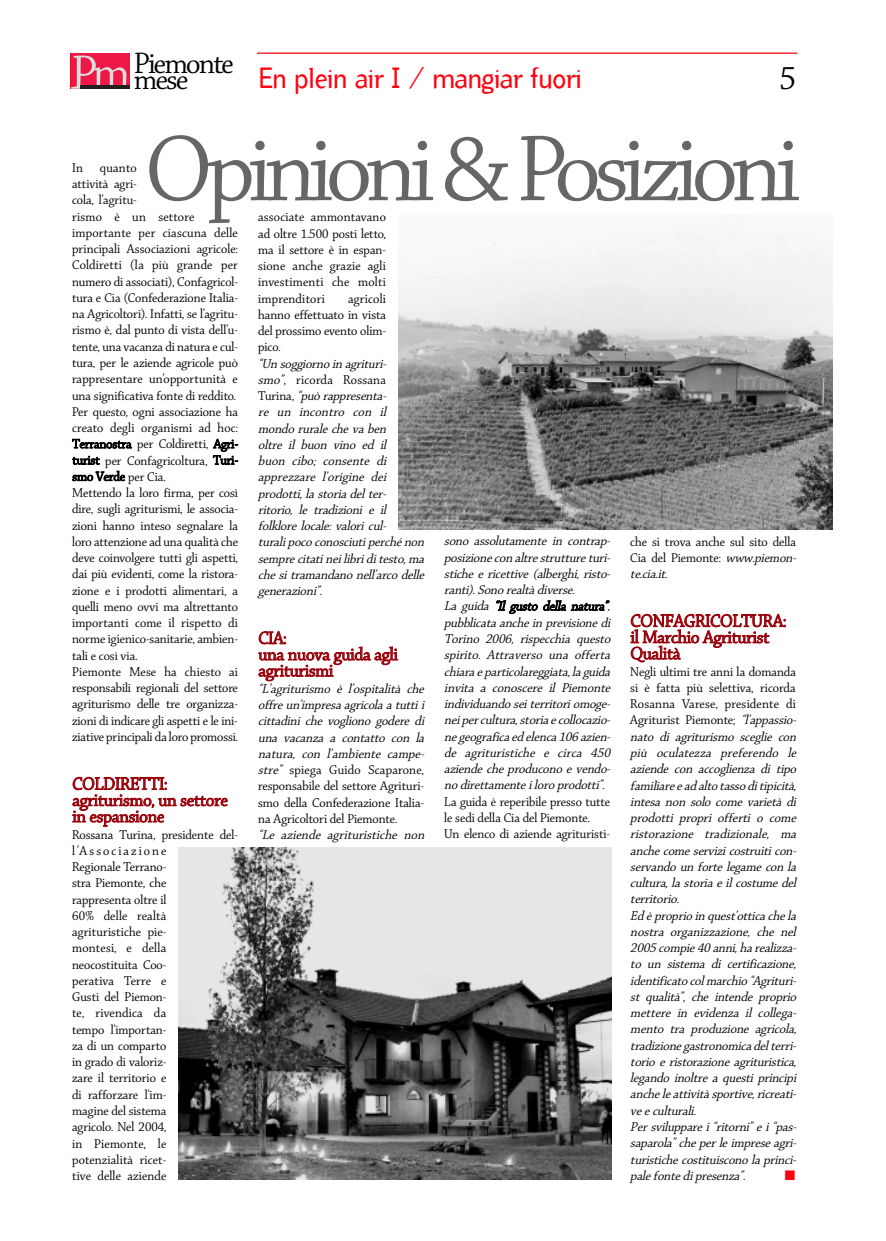
<style>
.page{position:relative;width:886px;height:1241px;background:#fff}
.page>*{position:absolute;margin:0;border:0;box-sizing:border-box;transform-origin:0 0}
.t1{font:100px "Chaparral Display";letter-spacing:-.055em;color:#666}
.t2{font:35px "Chaparral Display";color:#000}
.t3{font:31.62px "Chaparral Display";letter-spacing:-.045em;color:#000}
.t4{font:28.75px "Arbitrary";letter-spacing:-.03em;color:#ff000f}
.t5{font:18.75px/16.2px "Chaparral Display";color:#990009}
.t6{font:italic 13.75px/16.2px "Chaparral Display";color:#000}
.t7{font:13.75px/16.2px "Chaparral Display";color:#000}
.t8{font:13.75px "Zapf Dingbats";color:#ff000f}
.s1{font-style:normal}
.s2{font-style:italic}
</style>
<div class="page">
<div style="left:71px;top:53px;width:59px;height:36px;background:#ed1845"></div>
<svg style="left:71px;top:56px;width:55px;height:33px"></svg>
<hr style="left:80px;top:85px;width:50px;height:4px;background:#231f20">
<hr style="left:257px;top:53px;width:540px;height:1px;background:#ff000f">
<img style="left:398px;top:230px;width:435px;height:299px">
<img style="left:179px;top:847px;width:432px;height:332px">
<h3 class="t3" style="left:134px;top:51px;width:101px">Piemonte</h3>
<h3 class="t3" style="left:134px;top:67px;width:55px">mese</h3>
<h2 class="t2" style="left:780px;top:64px;width:18px">5</h2>
<h3 class="t4" style="left:258px;top:61px;width:325px">En plein air I / mangiar fuori</h3>
<h1 class="t1" style="left:146px;top:130px;width:655px">Opinioni &amp; Posizioni</h1>
<p class="t7" style="left:72px;top:160px;width:168px">In quanto<br>attività agri-<br>cola, l’agritu-<br>rismo è un settore importante per ciascuna delle principali Associazioni agricole:<br>Coldiretti (la più grande per numero di associati), Confagricol&shy;tura e Cia (Confederazione Italia&shy;na Agricoltori). Infatti, se l’agritu&shy;rismo è, dal punto di vista dell’u&shy;tente, una vacanza di natura e cul&shy;tura, per le aziende agricole può rappresentare un’opportunità e una significativa fonte di reddito.<br>Per questo, ogni associazione ha creato degli organismi ad hoc:<br>Terranostra per Coldiretti, Agri&shy;turist per Confagricoltura, Turi&shy;smo Verde per Cia.<br>Mettendo la loro firma, per così dire, sugli agriturismi, le associa&shy;zioni hanno inteso segnalare la loro attenzione ad una qualità che deve coinvolgere tutti gli aspetti, dai più evidenti, come la ristora&shy;zione e i prodotti alimentari, a quelli meno ovvi ma altrettanto importanti come il rispetto di norme igienico-sanitarie, ambien&shy;tali e così via.<br>Piemonte Mese ha chiesto ai responsabili regionali del settore agriturismo delle tre organizza&shy;zioni di indicare gli aspetti e le ini&shy;ziative principali da loro promossi.</p>
<h3 class="t5" style="left:72px;top:776px;width:157px">COLDIRETTI: agriturismo, un settore in espansione</h3>
<p class="t7" style="left:72px;top:827px;width:167px">Rossana Turina, presidente del&shy;l’Associazione<br>Regionale Terrano-<br>stra Piemonte, che<br>rappresenta oltre il<br>60% delle realtà agrituristiche pie-<br>montesi, e della<br>neocostituita Coo-<br>perativa Terre e<br>Gusti del Piemon-<br>te, rivendica da<br>tempo l’importan-<br>za di un comparto<br>in grado di valoriz-<br>zare il territorio e<br>di rafforzare l’im-<br>magine del sistema<br>agricolo. Nel 2004,<br>in Piemonte, le<br>potenzialità ricet-<br>tive delle aziende</p>
<p class="t7" style="left:258px;top:210px;width:129px;text-align:justify">associate ammontavano ad oltre 1.500 posti letto, ma il settore è in espan&shy;sione anche grazie agli investimenti che molti imprenditori</p>
<p class="t7" style="left:258px;top:291px;width:129px;text-align:justify;text-indent:90px">agricoli hanno effettuato in vista del prossimo evento olim&shy;pico.</p>
<p class="t6" style="left:258px;top:356px;width:170px">“Un soggiorno in agrituri-<br>smo”<span class="s1">, ricorda Rossana<br>Turina,</span> “può rappresenta-<br>re un incontro con il mondo rurale che va ben<br>oltre il buon vino ed il<br>buon cibo; consente di apprezzare l ’origine dei<br>p rodotti, la storia del ter&shy;ritorio, le tradizioni e il folklore locale: valori cul&shy;turalipoco conosciutiperché non sempre citatineilibriditesto,ma che si tramandano nell ’arco delle generazioni”.</p>
<h3 class="t5" style="left:258px;top:631px;width:141px">CIA:<br>una nuova guida agli agriturismi</h3>
<p class="t6" style="left:258px;top:681px;width:170px">“L’agriturismo è l ’osp italità che offre un’imp resa agricola a tuttii cittadini che vogliono godere di una vacanza a contatto con la natura, con l ’ambiente camp e&shy;stre” <span class="s1">spiega Guido Scaparone, responsabile del settore Agrituri&shy;smo della Confederazione Italia&shy;na Agricoltori del Piemonte.</span></p>
<p class="t6" style="left:258px;top:827px;width:170px">“Le aziende agrituristiche non</p>
<p class="t6" style="left:444px;top:534px;width:170px">sono assolutamente in contrap - p osizione con altre strutture turi&shy;stiche e ricettive (alberghi, risto&shy;ranti).Sono realtà diverse.<br>La guida “Il gusto della natura”, p ubblicata anche in p revisione di Torino 2006, risp ecchia questo spirito. Attraverso una offerta chiara e p articolareggiata,la guida invita a conoscere il Piemonte individuando seiterritoriomoge&shy;neip ercultura,storia e collocazio&shy;ne geografica ed elenca 106 azien&shy;de agrituristiche e circa 450 aziende che producono e vendo&shy;no direttamente iloro prodotti”.</p>
<p class="t7" style="left:444px;top:794px;width:167px">La guida è reperibile presso tutte le sedi della Cia del Piemonte.<br>Un elenco di aziende agrituristi-</p>
<p class="t7" style="left:630px;top:534px;width:170px">che si trova anche sul sito della<br>Cia del Piemonte: <span class="s2">www.piemon&shy;te.cia.it.</span></p>
<h3 class="t5" style="left:630px;top:614px;width:157px">CONFAGRICOLTURA: il Marchio Agriturist<br>Qualità</h3>
<p class="t6" style="left:630px;top:664px;width:170px"><span class="s1">Negli ultimi tre anni la domanda si è fatta più selettiva, ricorda<br>Rosanna Varese, presidente di<br>Agriturist Piemonte;</span> “l’appassio&shy;nato di agriturismo sceglie con più oculatezza preferendo le aziende con accoglienza di tipo familiare e ad alto tasso ditip icità, intesa non solo come varietà di prodotti propri offerti o come ristorazione tradizionale, ma anche come servizi costruiti con&shy;servando un forte legame con la cultura, la storia e il costume del territorio.<br>Ed è p rop rio in quest’ottica che la nostra organizzazione, che nel<br>2005 compie 40 anni,ha realizza&shy;to un sistema di certificazione, identificato col marchio “Agrituri&shy;st qualità”, che intende p rop rio mettere in evidenza il collega&shy;mento tra produzione agricola, tradizione gastronomica del terri&shy;torio e ristorazione agrituristica, legando inoltre a questi principi anche le attività sp ortive,ricreati&shy;ve e culturali.<br>Per svilupp are i “ritorni” e i “p as&shy;saparola”che p erle imprese agri&shy;turistiche costituiscono la princi&shy;pale fonte dipresenza”.</p>
<p class="t8" style="left:785px;top:1166px;width:12px">■</p>
</div>
